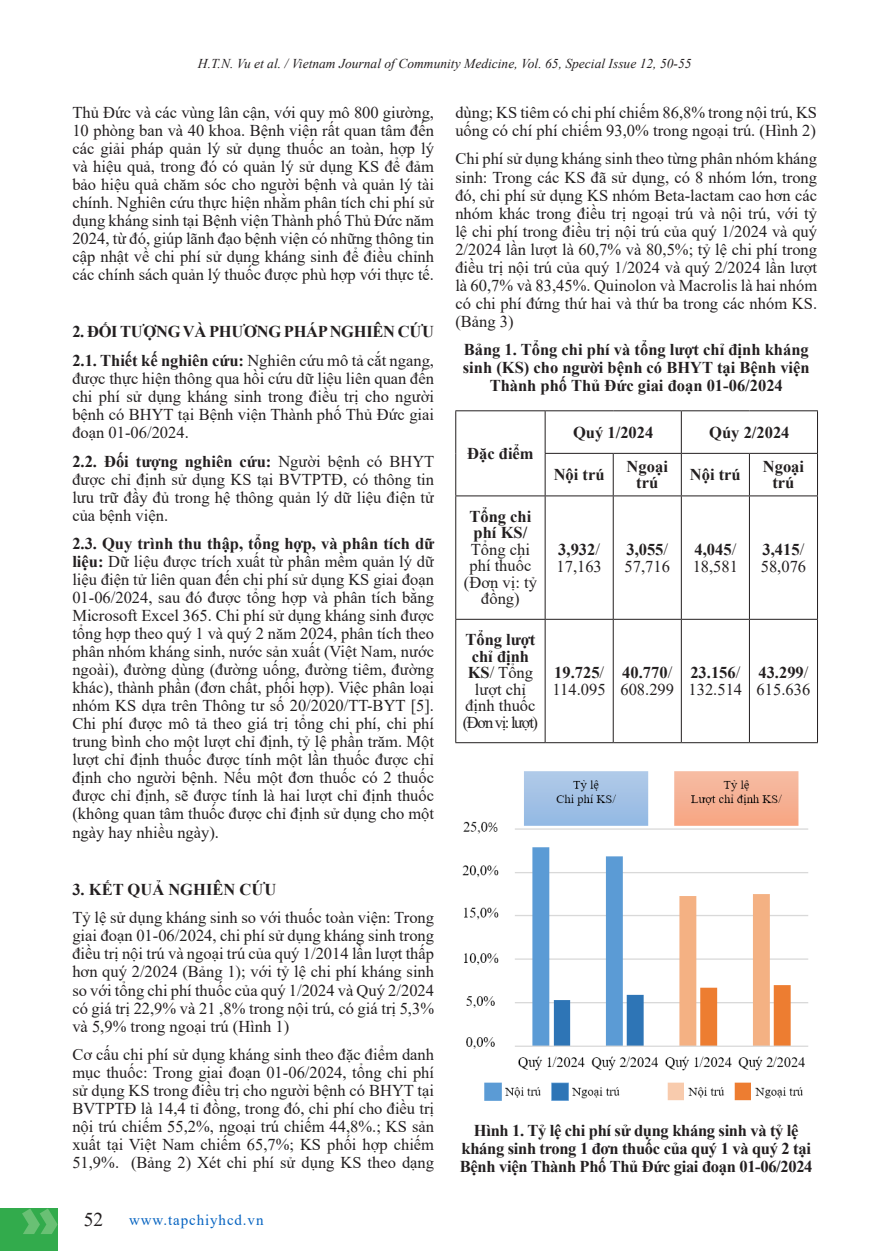
<style>
.page{position:relative;width:881px;height:1251px;background:#fff}
.page>*{position:absolute;margin:0;border:0;box-sizing:border-box;transform-origin:0 0}
.t1{font:19.5px "Times New Roman";color:#231f20}
.Basic_2_dong{font:16.5px/18px "Times New Roman";color:#231f20;text-align:justify}
.Basic_1_dong_No_spac{font:16.5px/16.5px "Times New Roman";color:#231f20}
.Basic_2_dong-2{font:700 16.5px/18px "Times New Roman";letter-spacing:-.02em;color:#231f20;text-align:center}
.Basic_2_dong-3{font:700 16.5px/18px "Times New Roman";color:#231f20;text-align:center}
.Basic_1_dong_No_spac-2{font:700 16.5px/16.5px "Times New Roman";color:#231f20;text-align:center}
.Basic_1_dong_No_spac-3{font:16.5px "Times New Roman";letter-spacing:-.08em;color:#231f20}
.t2{font:15px "Times New Roman";letter-spacing:.06em;color:#0563c1}
.Top_head{font:italic 13.5px "Times New Roman";color:#231f20}
.s1{font-weight:700}
</style>
<div class="page">
<div style="left:0;top:1208px;width:58px;height:42px;background:#32ab4c"></div>
<svg style="left:22px;top:1208px;width:36px;height:25px"></svg>
<hr style="left:455px;top:410px;width:90px;height:1px;background:#231f20">
<hr style="left:455px;top:411px;width:1px;height:42px;background:#231f20">
<hr style="left:545px;top:410px;width:68px;height:1px;background:#231f20">
<hr style="left:544px;top:411px;width:1px;height:42px;background:#231f20">
<hr style="left:613px;top:410px;width:68px;height:1px;background:#231f20">
<hr style="left:681px;top:410px;width:68px;height:1px;background:#231f20">
<hr style="left:680px;top:411px;width:1px;height:42px;background:#231f20">
<hr style="left:749px;top:410px;width:68px;height:1px;background:#231f20">
<hr style="left:816px;top:411px;width:1px;height:42px;background:#231f20">
<hr style="left:455px;top:453px;width:1px;height:42px;background:#231f20">
<hr style="left:544px;top:453px;width:69px;height:1px;background:#231f20">
<hr style="left:544px;top:453px;width:1px;height:42px;background:#231f20">
<hr style="left:613px;top:453px;width:68px;height:1px;background:#231f20">
<hr style="left:612px;top:453px;width:1px;height:42px;background:#231f20">
<hr style="left:681px;top:453px;width:68px;height:1px;background:#231f20">
<hr style="left:680px;top:453px;width:1px;height:42px;background:#231f20">
<hr style="left:749px;top:453px;width:68px;height:1px;background:#231f20">
<hr style="left:748px;top:453px;width:1px;height:42px;background:#231f20">
<hr style="left:816px;top:453px;width:1px;height:42px;background:#231f20">
<hr style="left:455px;top:495px;width:90px;height:1px;background:#231f20">
<hr style="left:455px;top:496px;width:1px;height:122px;background:#231f20">
<hr style="left:545px;top:495px;width:68px;height:1px;background:#231f20">
<hr style="left:544px;top:496px;width:1px;height:122px;background:#231f20">
<hr style="left:613px;top:495px;width:68px;height:1px;background:#231f20">
<hr style="left:612px;top:496px;width:1px;height:122px;background:#231f20">
<hr style="left:681px;top:495px;width:68px;height:1px;background:#231f20">
<hr style="left:680px;top:496px;width:1px;height:122px;background:#231f20">
<hr style="left:749px;top:495px;width:68px;height:1px;background:#231f20">
<hr style="left:748px;top:496px;width:1px;height:122px;background:#231f20">
<hr style="left:816px;top:496px;width:1px;height:122px;background:#231f20">
<hr style="left:455px;top:618px;width:90px;height:1px;background:#231f20">
<hr style="left:455px;top:619px;width:1px;height:123px;background:#231f20">
<hr style="left:545px;top:618px;width:68px;height:1px;background:#231f20">
<hr style="left:544px;top:619px;width:1px;height:123px;background:#231f20">
<hr style="left:613px;top:618px;width:68px;height:1px;background:#231f20">
<hr style="left:612px;top:619px;width:1px;height:123px;background:#231f20">
<hr style="left:681px;top:618px;width:68px;height:1px;background:#231f20">
<hr style="left:680px;top:619px;width:1px;height:123px;background:#231f20">
<hr style="left:749px;top:618px;width:68px;height:1px;background:#231f20">
<hr style="left:748px;top:619px;width:1px;height:123px;background:#231f20">
<hr style="left:816px;top:619px;width:1px;height:123px;background:#231f20">
<hr style="left:455px;top:742px;width:90px;height:1px;background:#231f20">
<hr style="left:545px;top:742px;width:68px;height:1px;background:#231f20">
<hr style="left:613px;top:742px;width:68px;height:1px;background:#231f20">
<hr style="left:681px;top:742px;width:68px;height:1px;background:#231f20">
<hr style="left:749px;top:742px;width:68px;height:1px;background:#231f20">
<img style="left:462px;top:771px;width:346px;height:330px">
<p class="Top_head" style="left:198px;top:54px;width:495px">H.T.N. Vu et al. / Vietnam Journal of Community Medicine, Vol. 65, Special Issue 12, 50-55</p>
<p class="Basic_2_dong" style="left:72px;top:103px;width:363px">Thủ Đức và các vùng lân cận, với quy mô 800 giường, 10 phòng ban và 40 khoa. Bệnh viện rất quan tâm đến các giải pháp quản lý sử dụng thuốc an toàn, hợp lý và hiệu quả, trong đó có quản lý sử dụng KS để đảm bảo hiệu quả chăm sóc cho người bệnh và quản lý tài chính. Nghiên cứu thực hiện nhằm phân tích chi phí sử dụng kháng sinh tại Bệnh viện Thành phố Thủ Đức năm 2024, từ đó, giúp lãnh đạo bệnh viện có những thông tin cập nhật về chi phí sử dụng kháng sinh để điều chỉnh các chính sách quản lý thuốc được phù hợp với thực tế.</p>
<p class="Basic_2_dong-2" style="left:72px;top:322px;width:363px">2. ĐỐI TƯỢNG VÀ PHƯƠNG PHÁP NGHIÊN CỨU</p>
<p class="Basic_2_dong" style="left:72px;top:351px;width:363px"><span class="s1">2.1. Thiết kế nghiên cứu:</span> Nghiên cứu mô tả cắt ngang, được thực hiện thông qua hồi cứu dữ liệu liên quan đến chi phí sử dụng kháng sinh trong điều trị cho người bệnh có BHYT tại Bệnh viện Thành phố Thủ Đức giai đoạn 01-06/2024.</p>
<p class="Basic_2_dong" style="left:72px;top:451px;width:363px"><span class="s1">2.2. Đối tượng nghiên cứu:</span> Người bệnh có BHYT được chỉ định sử dụng KS tại BVTPTĐ, có thông tin lưu trữ đầy đủ trong hệ thông quản lý dữ liệu điện tử của bệnh viện.</p>
<p class="Basic_2_dong" style="left:72px;top:534px;width:363px"><span class="s1">2.3. Quy trình thu thập, tổng hợp, và phân tích dữ liệu:</span> Dữ liệu được trích xuất từ phần mềm quản lý dữ liệu điện tử liên quan đến chi phí sử dụng KS giai đoạn 01-06/2024, sau đó được tổng hợp và phân tích bằng Microsoft Excel 365. Chi phí sử dụng kháng sinh được tổng hợp theo quý 1 và quý 2 năm 2024, phân tích theo phân nhóm kháng sinh, nước sản xuất (Việt Nam, nước ngoài), đường dùng (đường uống, đường tiêm, đường khác), thành phần (đơn chất, phối hợp). Việc phân loại nhóm KS dựa trên Thông tư số 20/2020/TT-BYT [5].<br>Chi phí được mô tả theo giá trị tổng chi phí, chi phí trung bình cho một lượt chỉ định, tỷ lệ phần trăm. Một lượt chỉ định thuốc được tính một lần thuốc được chỉ định cho người bệnh. Nếu một đơn thuốc có 2 thuốc được chỉ định, sẽ được tính là hai lượt chỉ định thuốc (không quan tâm thuốc được chỉ định sử dụng cho một ngày hay nhiều ngày).</p>
<p class="Basic_2_dong-3" style="left:72px;top:879px;width:205px">3. KẾT QUẢ NGHIÊN CỨU</p>
<p class="Basic_2_dong" style="left:72px;top:908px;width:363px">Tỷ lệ sử dụng kháng sinh so với thuốc toàn viện: Trong giai đoạn 01-06/2024, chi phí sử dụng kháng sinh trong điều trị nội trú và ngoại trú của quý 1/2014 lần lượt thấp hơn quý 2/2024 (Bảng 1); với tỷ lệ chi phí kháng sinh so với tổng chi phí thuốc của quý 1/2024 và Quý 2/2024 có giá trị 22,9% và 21 ,8% trong nội trú, có giá trị 5,3% và 5,9% trong ngoại trú (Hình 1)</p>
<p class="Basic_2_dong" style="left:72px;top:1044px;width:363px">Cơ cấu chi phí sử dụng kháng sinh theo đặc điểm danh mục thuốc: Trong giai đoạn 01-06/2024, tổng chi phí sử dụng KS trong điều trị cho người bệnh có BHYT tại BVTPTĐ là 14,4 tỉ đồng, trong đó, chi phí cho điều trị nội trú chiếm 55,2%, ngoại trú chiếm 44,8%.; KS sản xuất tại Việt Nam chiếm 65,7%; KS phối hợp chiếm 51,9%. (Bảng 2) Xét chi phí sử dụng KS theo dạng</p>
<p class="t1" style="left:84px;top:1205px;width:21px">52</p>
<p class="t2" style="left:129px;top:1208px;width:136px">www.tapchiyhcd.vn</p>
<p class="Basic_2_dong" style="left:455px;top:103px;width:363px">dùng; KS tiêm có chi phí chiếm 86,8% trong nội trú, KS uống có chí phí chiếm 93,0% trong ngoại trú. (Hình 2)</p>
<p class="Basic_2_dong" style="left:455px;top:149px;width:363px">Chi phí sử dụng kháng sinh theo từng phân nhóm kháng sinh: Trong các KS đã sử dụng, có 8 nhóm lớn, trong đó, chi phí sử dụng KS nhóm Beta-lactam cao hơn các nhóm khác trong điều trị ngoại trú và nội trú, với tỷ lệ chi phí trong điều trị nội trú của quý 1/2024 và quý 2/2024 lần lượt là 60,7% và 80,5%; tỷ lệ chi phí trong điều trị nội trú của quý 1/2024 và quý 2/2024 lần lượt là 60,7% và 83,45%. Quinolon và Macrolis là hai nhóm có chi phí đứng thứ hai và thứ ba trong các nhóm KS. (Bảng 3)</p>
<p class="Basic_2_dong-3" style="left:462px;top:340px;width:348px">Bảng 1. Tổng chi phí và tổng lượt chỉ định kháng sinh (KS) cho người bệnh có BHYT tại Bệnh viện<br>Thành phố Thủ Đức giai đoạn 01-06/2024</p>
<p class="Basic_1_dong_No_spac-2" style="left:467px;top:444px;width:68px">Đặc điểm</p>
<p class="Basic_1_dong_No_spac-2" style="left:469px;top:507px;width:63px;text-align:left">Tổng chi phí KS/</p>
<p class="Basic_1_dong_No_spac" style="left:469px;top:540px;width:63px">Tổng chi phí thuốc</p>
<p class="Basic_1_dong_No_spac" style="left:464px;top:573px;width:74px;text-align:center">(Đơn vị: tỷ đồng)</p>
<p class="Basic_1_dong_No_spac" style="left:465px;top:631px;width:72px;text-align:center"><span class="s1">Tổng lượt chỉ định<br>KS</span>/ Tổng lượt chỉ định thuốc</p>
<p class="Basic_1_dong_No_spac-3" style="left:462px;top:710px;width:77px">(Đơn vị: lượt)</p>
<p class="Basic_1_dong_No_spac-2" style="left:573px;top:423px;width:82px">Quý 1/2024</p>
<p class="Basic_1_dong_No_spac-2" style="left:709px;top:423px;width:82px">Qúy 2/2024</p>
<p class="Basic_1_dong_No_spac-2" style="left:553px;top:466px;width:52px">Nội trú</p>
<p class="Basic_1_dong_No_spac-2" style="left:626px;top:457px;width:43px">Ngoại trú</p>
<p class="Basic_1_dong_No_spac-2" style="left:689px;top:466px;width:52px">Nội trú</p>
<p class="Basic_1_dong_No_spac-2" style="left:762px;top:457px;width:43px">Ngoại trú</p>
<p class="Basic_1_dong_No_spac" style="left:556px;top:540px;width:47px"><span class="s1">3,932</span>/<br>17,163</p>
<p class="Basic_1_dong_No_spac" style="left:624px;top:540px;width:47px"><span class="s1">3,055</span>/<br>57,716</p>
<p class="Basic_1_dong_No_spac" style="left:692px;top:540px;width:47px"><span class="s1">4,045</span>/<br>18,581</p>
<p class="Basic_1_dong_No_spac" style="left:760px;top:540px;width:47px"><span class="s1">3,415</span>/<br>58,076</p>
<p class="Basic_1_dong_No_spac" style="left:552px;top:664px;width:55px"><span class="s1">19.725</span>/<br>114.095</p>
<p class="Basic_1_dong_No_spac" style="left:620px;top:664px;width:55px"><span class="s1">40.770</span>/<br>608.299</p>
<p class="Basic_1_dong_No_spac" style="left:688px;top:664px;width:55px"><span class="s1">23.156</span>/<br>132.514</p>
<p class="Basic_1_dong_No_spac" style="left:756px;top:664px;width:55px"><span class="s1">43.299</span>/<br>615.636</p>
<p class="Basic_2_dong-2" style="left:460px;top:1120px;width:354px">Hình 1. Tỷ lệ chi phí sử dụng kháng sinh và tỷ lệ kháng sinh trong 1 đơn thuốc của quý 1 và quý 2 tại<br>Bệnh viện Thành Phố Thủ Đức giai đoạn 01-06/2024</p>
</div>
